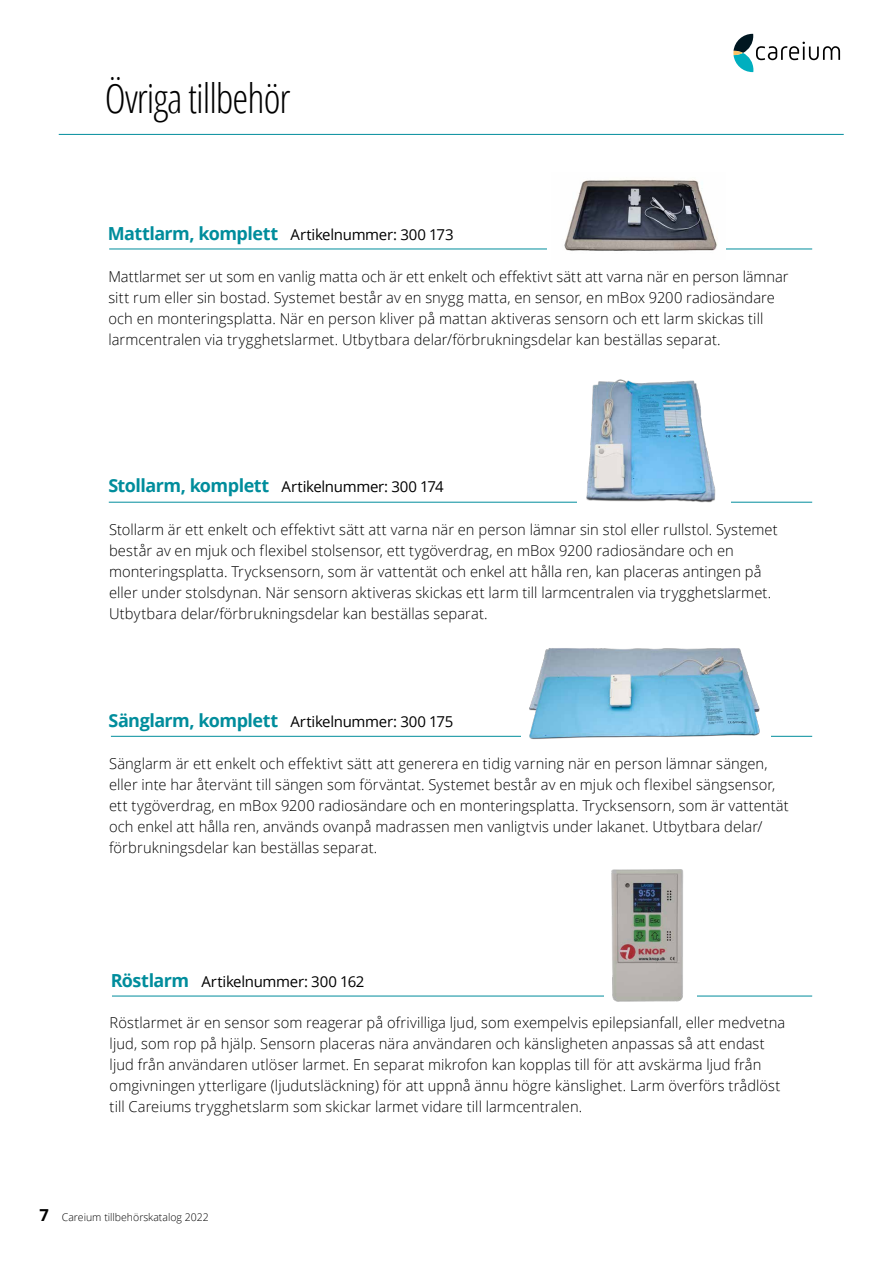
<style>
.page{position:relative;width:893px;height:1263px;background:#fff}
.page>*{position:absolute;margin:0;border:0;box-sizing:border-box;transform-origin:0 0}
.t1{font:300 40.5px "Open Sans Condensed";letter-spacing:-.025em;color:#000}
.t2{font:300 15px/21px "Open Sans";letter-spacing:.005em;color:#000}
.t3{font:15px "Open Sans";letter-spacing:-.02em;color:#000}
.t4{font:300 10.5px "Open Sans";color:#000}
.s1{font-weight:700;font-size:18px;color:#008d9c}
.s2{font-weight:700;font-size:16.5px}
</style>
<div class="page">
<svg style="left:733px;top:34px;width:107px;height:38px"></svg>
<hr style="left:59px;top:134px;width:785px;height:1px;background:#008d9c">
<hr style="left:109px;top:249px;width:703px;height:1px;background:#008d9c">
<div style="left:547px;top:172px;width:179px;height:87px;background:#fff"></div>
<img style="left:564px;top:179px;width:153px;height:72px">
<hr style="left:109px;top:502px;width:703px;height:1px;background:#008d9c">
<div style="left:577px;top:370px;width:154px;height:140px;background:#fff"></div>
<img style="left:586px;top:379px;width:130px;height:124px">
<hr style="left:111px;top:736px;width:701px;height:1px;background:#008d9c">
<img style="left:521px;top:648px;width:249px;height:91px">
<hr style="left:112px;top:996px;width:700px;height:1px;background:#008d9c">
<img style="left:604px;top:869px;width:92px;height:133px">
<h1 class="t1" style="left:105px;top:71px;width:187px">Övriga tillbehör</h1>
<p class="t3" style="left:108px;top:224px;width:347px"><span class="s1">Mattlarm, komplett</span> Artikelnummer: 300 173</p>
<p class="t2" style="left:108px;top:266px;width:682px">Mattlarmet ser ut som en vanlig matta och är ett enkelt och effektivt sätt att varna när en person lämnar sitt rum eller sin bostad. Systemet består av en snygg matta, en sensor, en mBox 9200 radiosändare och en monteringsplatta. När en person kliver på mattan aktiveras sensorn och ett larm skickas till larmcentralen via trygghetslarmet. Utbytbara delar/förbrukningsdelar kan beställas separat.</p>
<p class="t3" style="left:108px;top:476px;width:337px"><span class="s1">Stollarm, komplett</span> Artikelnummer: 300 174</p>
<p class="t2" style="left:109px;top:519px;width:670px">Stollarm är ett enkelt och effektivt sätt att varna när en person lämnar sin stol eller rullstol. Systemet består av en mjuk och flexibel stolsensor, ett tygöverdrag, en mBox 9200 radiosändare och en monteringsplatta. Trycksensorn, som är vattentät och enkel att hålla ren, kan placeras antingen på eller under stolsdynan. När sensorn aktiveras skickas ett larm till larmcentralen via trygghetslarmet.<br>Utbytbara delar/förbrukningsdelar kan beställas separat.</p>
<p class="t3" style="left:108px;top:711px;width:346px"><span class="s1">Sänglarm, komplett</span> Artikelnummer: 300 175</p>
<p class="t2" style="left:109px;top:753px;width:681px">Sänglarm är ett enkelt och effektivt sätt att generera en tidig varning när en person lämnar sängen, eller inte har återvänt till sängen som förväntat. Systemet består av en mjuk och flexibel sängsensor, ett tygöverdrag, en mBox 9200 radiosändare och en monteringsplatta. Trycksensorn, som är vattentät och enkel att hålla ren, används ovanpå madrassen men vanligtvis under lakanet. Utbytbara delar/ förbrukningsdelar kan beställas separat.</p>
<p class="t3" style="left:111px;top:971px;width:255px"><span class="s1">Röstlarm</span> Artikelnummer: 300 162</p>
<p class="t2" style="left:110px;top:1012px;width:677px">Röstlarmet är en sensor som reagerar på ofrivilliga ljud, som exempelvis epilepsianfall, eller medvetna ljud, som rop på hjälp. Sensorn placeras nära användaren och känsligheten anpassas så att endast ljud från användaren utlöser larmet. En separat mikrofon kan kopplas till för att avskärma ljud från omgivningen ytterligare (ljudutsläckning) för att uppnå ännu högre känslighet. Larm överförs trådlöst till Careiums trygghetslarm som skickar larmet vidare till larmcentralen.</p>
<p class="t4" style="left:40px;top:1210px;width:171px"><span class="s2">7</span> Careium tillbehörskatalog 2022</p>
</div>
